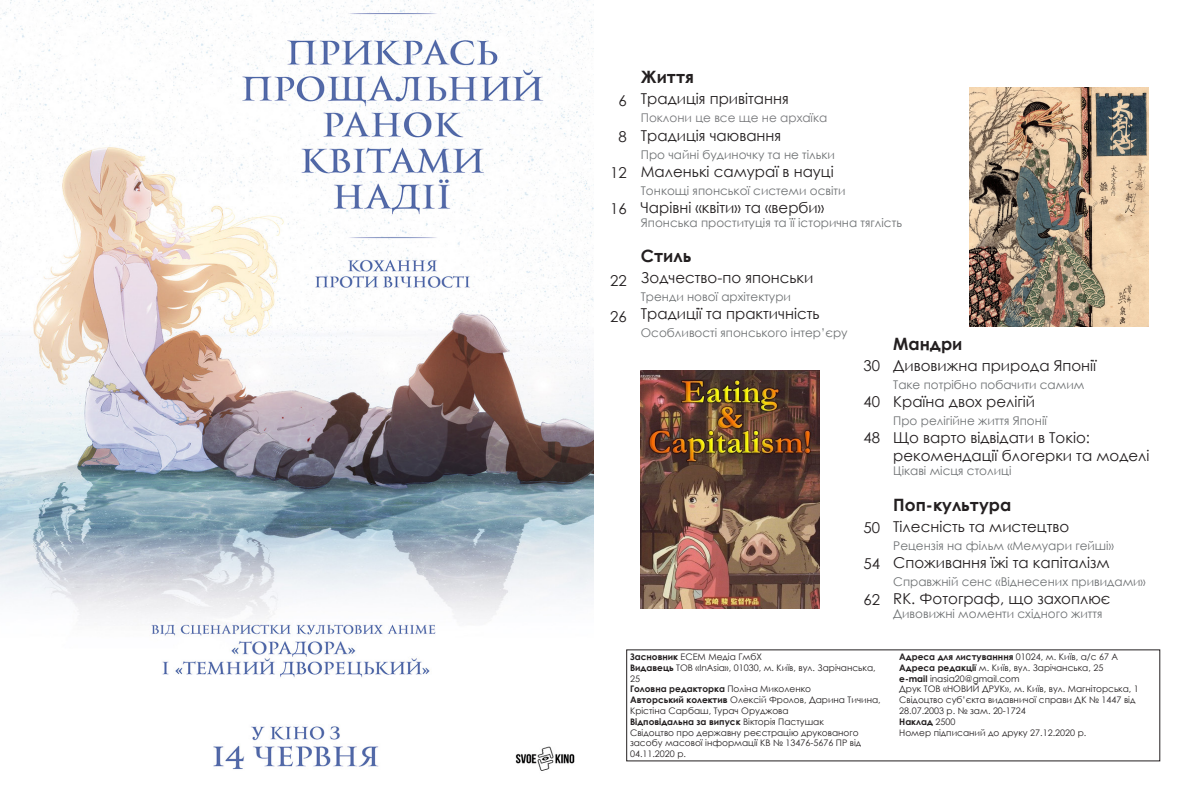
<style>
.page{position:relative;width:1191px;height:794px;background:#fff}
.page>*{position:absolute;margin:0;border:0;box-sizing:border-box;transform-origin:0 0}
.t1{font:700 17px "Century Gothic";color:#231f20}
.t2{font:15px "Century Gothic";color:#231f20}
.t3{font:12px "Century Gothic";color:#6f7274}
.t4{font:12px "Century Gothic";color:#757679}
.t5{font:9px/10.8px "Century Gothic";color:#231f20}
.t6{font:700 9px "Century Gothic";color:#231f20}
.s1{font-weight:700}
.s2{font-weight:400}
</style>
<div class="page">
<img style="left:641px;top:370px;width:178px;height:238px">
<img style="left:969px;top:88px;width:179px;height:238px">
<img style="left:0;top:0;width:593px;height:771px">
<p class="t2" style="left:618px;top:90px;width:10px">6</p>
<p class="t2" style="left:618px;top:126px;width:10px">8</p>
<p class="t2" style="left:610px;top:162px;width:18px">12</p>
<p class="t2" style="left:610px;top:198px;width:18px">16</p>
<p class="t2" style="left:610px;top:270px;width:18px">22</p>
<p class="t2" style="left:610px;top:306px;width:18px">26</p>
<p class="t1" style="left:641px;top:64px;width:55px">Життя</p>
<p class="t2" style="left:641px;top:89px;width:149px">Традиція привітання</p>
<p class="t4" style="left:641px;top:110px;width:188px">Поклони це все ще не архаїка</p>
<p class="t2" style="left:641px;top:125px;width:142px">Традиція чаювання</p>
<p class="t3" style="left:641px;top:146px;width:196px">Про чайні будиночку та не тільки</p>
<p class="t2" style="left:641px;top:161px;width:194px">Маленькі самураї в науці</p>
<p class="t3" style="left:641px;top:182px;width:206px">Тонкощі японської системи освіти</p>
<p class="t2" style="left:641px;top:197px;width:185px">Чарівні «квіти» та «верби»</p>
<p class="t3" style="left:641px;top:214px;width:263px">Японська проституція та її історична тяглість</p>
<p class="t1" style="left:641px;top:243px;width:52px">Стиль</p>
<p class="t2" style="left:641px;top:267px;width:174px">Зодчество-по японськи</p>
<p class="t3" style="left:641px;top:289px;width:152px">Тренди нової архітектури</p>
<p class="t2" style="left:641px;top:303px;width:180px">Традиції та практичність</p>
<p class="t3" style="left:641px;top:325px;width:208px">Особливості японського інтер’єру</p>
<p class="t1" style="left:893px;top:331px;width:71px">Мандри</p>
<p class="t2" style="left:893px;top:355px;width:204px">Дивовижна природа Японії</p>
<p class="t3" style="left:893px;top:376px;width:192px">Таке потрібно побачити самим</p>
<p class="t2" style="left:893px;top:391px;width:143px">Країна двох релігій</p>
<p class="t3" style="left:893px;top:412px;width:155px">Про релігійне життя Японії</p>
<p class="t2" style="left:893px;top:427px;width:198px">Що варто відвідати в Токіо:</p>
<p class="t2" style="left:893px;top:445px;width:258px">рекомендації блогерки та моделі</p>
<p class="t3" style="left:893px;top:463px;width:120px">Цікаві місця столиці</p>
<p class="t1" style="left:893px;top:492px;width:120px">Поп-культура</p>
<p class="t2" style="left:893px;top:516px;width:177px">Тілесність та мистецтво</p>
<p class="t3" style="left:893px;top:537px;width:222px">Рецензія на фільм «Мемуари гейші»</p>
<p class="t2" style="left:893px;top:552px;width:218px">Споживання їжі та капіталізм</p>
<p class="t3" style="left:893px;top:573px;width:254px">Справжній сенс «Віднесених привидами»</p>
<p class="t2" style="left:893px;top:588px;width:219px">RK. Фотограф, що захоплює</p>
<p class="t3" style="left:893px;top:605px;width:211px">Дивовижні моменти східного життя</p>
<p class="t2" style="left:863px;top:355px;width:18px">30</p>
<p class="t2" style="left:863px;top:391px;width:18px">40</p>
<p class="t2" style="left:863px;top:427px;width:18px">48</p>
<p class="t2" style="left:863px;top:517px;width:18px">50</p>
<p class="t2" style="left:863px;top:553px;width:18px">54</p>
<p class="t2" style="left:863px;top:589px;width:18px">62</p>
<p class="t5" style="left:630px;top:651px;width:133px"><span class="s1">Засновник</span> ЕСЕМ Медіа ГмбХ</p>
<p class="t5" style="left:630px;top:662px;width:247px"><span class="s1">Видавець</span> ТОВ «InAsia», 01030, м. Київ, вул. Зарічанська,<br>25</p>
<p class="t6" style="left:630px;top:682px;width:183px">Головна редакторка <span class="s2">Поліна Миколенко</span></p>
<p class="t5" style="left:630px;top:694px;width:252px"><span class="s1">Авторський колектив</span> Олексій Фролов, Дарина Тичина,<br>Крістіна Сарбаш, Турач Оруджова</p>
<p class="t6" style="left:630px;top:714px;width:195px">Відповідальна за випуск <span class="s2">Вікторія Пастушак</span></p>
<p class="t5" style="left:630px;top:727px;width:233px">Свідоцтво про державну реєстрацію друкованого засобу масової інформації КВ № 13476-5676 ПР від<br>04.11.2020 р.</p>
<p class="t6" style="left:899px;top:650px;width:220px">Адреса для листуванння <span class="s2">01024, м. Київ, а/с 67 А</span></p>
<p class="t5" style="left:899px;top:662px;width:206px"><span class="s1">Адреса редакції</span> м. Київ, вул. Зарічанська, 25</p>
<p class="t5" style="left:899px;top:673px;width:122px"><span class="s1">e-mail</span> inasia20@gmail.com</p>
<p class="t5" style="left:899px;top:683px;width:241px">Друк ТОВ «НОВИЙ ДРУК», м. Київ, вул. Магніторська, 1</p>
<p class="t5" style="left:899px;top:694px;width:238px">Свідоцтво суб’єкта видавничої справи ДК № 1447 від<br>28.07.2003 р. № зам. 20-1724</p>
<p class="t6" style="left:899px;top:714px;width:58px">Наклад <span class="s2">2500</span></p>
<p class="t5" style="left:899px;top:727px;width:188px">Номер підписаний до друку 27.12.2020 р.</p>
</div>
